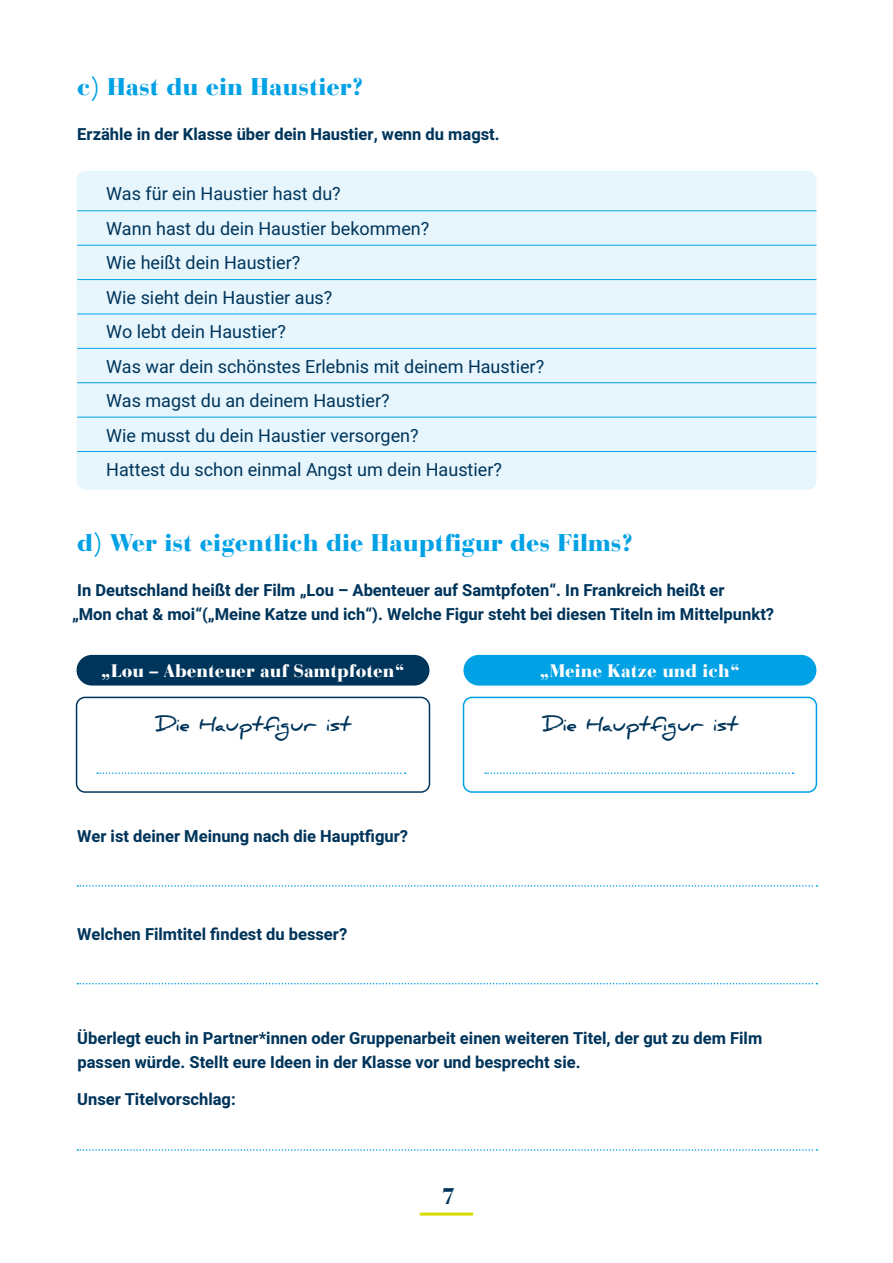
<style>
.page{position:relative;width:893px;height:1263px;background:#fff}
.page>*{position:absolute;margin:0;border:0;box-sizing:border-box;transform-origin:0 0}
.t1{font:900 24px "Bauer Bodoni";color:#00a1e5}
.t2{font:900 22.5px "Bauer Bodoni";color:#00355b}
.t3{font:700 19.5px "Daniel";color:#00355b}
.t4{font:18px "Heebo";color:#00355b}
.t5{font:900 18px "Bauer Bodoni";color:#fff}
.t6{font:700 16.5px/24px "Heebo";color:#00355b}
</style>
<div class="page">
<hr style="left:421px;top:1212px;width:51px;height:3px;background:#d7db00">
<div style="left:77px;top:171px;width:739px;height:318px;background:#e7f6fd;border-radius:9px"></div>
<div style="left:76px;top:697px;width:354px;height:96px;border:2px solid #00355b;border-radius:9px"></div>
<div style="left:463px;top:697px;width:354px;height:96px;border:2px solid #00a1e5;border-radius:9px"></div>
<hr style="left:77px;top:210px;width:739px;height:1px;background:#00a1e5">
<hr style="left:77px;top:245px;width:739px;height:1px;background:#00a1e5">
<hr style="left:77px;top:279px;width:739px;height:1px;background:#00a1e5">
<hr style="left:77px;top:314px;width:739px;height:1px;background:#00a1e5">
<hr style="left:77px;top:348px;width:739px;height:1px;background:#00a1e5">
<hr style="left:77px;top:382px;width:739px;height:1px;background:#00a1e5">
<hr style="left:77px;top:417px;width:739px;height:1px;background:#00a1e5">
<hr style="left:77px;top:451px;width:739px;height:1px;background:#00a1e5">
<svg style="left:77px;top:885px;width:740px;height:2px"></svg>
<svg style="left:97px;top:772px;width:309px;height:2px"></svg>
<svg style="left:485px;top:772px;width:309px;height:2px"></svg>
<svg style="left:77px;top:983px;width:740px;height:1px"></svg>
<svg style="left:77px;top:1149px;width:740px;height:2px"></svg>
<div style="left:77px;top:655px;width:352px;height:30px;background:#00355b;border-radius:15px"></div>
<div style="left:463px;top:655px;width:353px;height:30px;background:#00a1e5;border-radius:15px"></div>
<p class="t1" style="left:77px;top:72px;width:288px">c) Hast du ein Haustier?</p>
<p class="t6" style="left:77px;top:123px;width:424px">Erzähle in der Klasse über dein Haustier, wenn du magst.</p>
<p class="t4" style="left:106px;top:181px;width:236px">Was für ein Haustier hast du?</p>
<p class="t4" style="left:106px;top:216px;width:325px">Wann hast du dein Haustier bekommen?</p>
<p class="t4" style="left:106px;top:250px;width:196px">Wie heißt dein Haustier?</p>
<p class="t4" style="left:106px;top:285px;width:228px">Wie sieht dein Haustier aus?</p>
<p class="t4" style="left:106px;top:319px;width:181px">Wo lebt dein Haustier?</p>
<p class="t4" style="left:106px;top:354px;width:439px">Was war dein schönstes Erlebnis mit deinem Haustier?</p>
<p class="t4" style="left:106px;top:388px;width:285px">Was magst du an deinem Haustier?</p>
<p class="t4" style="left:106px;top:423px;width:314px">Wie musst du dein Haustier versorgen?</p>
<p class="t4" style="left:106px;top:457px;width:397px">Hattest du schon einmal Angst um dein Haustier?</p>
<p class="t1" style="left:77px;top:528px;width:558px">d) Wer ist eigentlich die Hauptfigur des Films?</p>
<p class="t6" style="left:72px;top:578px;width:704px;text-indent:5px">In Deutschland heißt der Film „Lou – Abenteuer auf Samtpfoten“. In Frankreich heißt er<br>„Mon chat &amp; moi“(„Meine Katze und ich“). Welche Figur steht bei diesen Titeln im Mittelpunkt?</p>
<p class="t5" style="left:100px;top:660px;width:306px">„Lou – Abenteuer auf Samtpfoten“</p>
<p class="t5" style="left:539px;top:660px;width:203px">„Meine Katze und ich“</p>
<p class="t3" style="left:155px;top:713px;width:197px">Die Hauptfigur ist</p>
<p class="t3" style="left:542px;top:713px;width:197px">Die Hauptfigur ist</p>
<p class="t6" style="left:77px;top:825px;width:333px">Wer ist deiner Meinung nach die Hauptfigur?</p>
<p class="t6" style="left:77px;top:923px;width:272px">Welchen Filmtitel findest du besser?</p>
<p class="t6" style="left:77px;top:1027px;width:687px">Überlegt euch in Partner*innen oder Gruppenarbeit einen weiteren Titel, der gut zu dem Film passen würde. Stellt eure Ideen in der Klasse vor und besprecht sie.</p>
<p class="t6" style="left:77px;top:1087px;width:160px">Unser Titelvorschlag:</p>
<h2 class="t2" style="left:442px;top:1182px;width:15px">7</h2>
</div>
